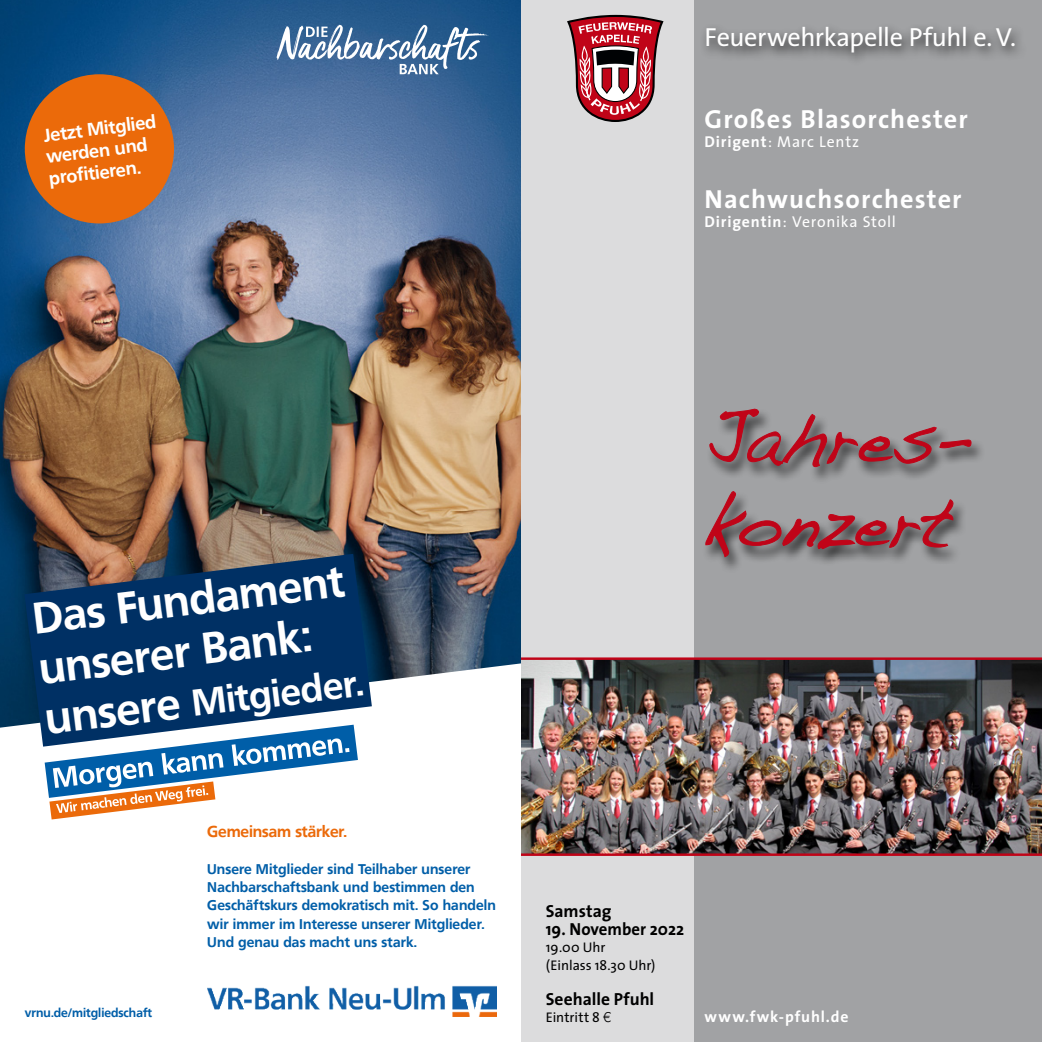
<style>
.page{position:relative;width:1042px;height:1042px;background:#fff}
.page>*{position:absolute;margin:0;border:0;box-sizing:border-box;transform-origin:0 0}
.t1{font:70px/84px "Handwriting Dakota";letter-spacing:.005em;color:#c00418}
.t2{font:700 43.93px/50.6px "Frutiger VR";color:#fff}
.t3{font:700 37.1px "Frutiger VR";color:#fff}
.t4{font:700 26.25px "The Sans";letter-spacing:.045em;color:#fff}
.t5{font:26.25px "The Sans";letter-spacing:-.015em;color:#fff}
.t6{font:700 18.2px/21.7px "Frutiger VR";color:#fff}
.t7{font:700 17.5px "The Sans";color:#000}
.t8{font:700 17.5px "The Sans";color:#000;scale:.96 1}
.t9{font:15.75px "The Sans";letter-spacing:.05em;color:#fff}
.t10{font:700 15.75px "Frutiger VR";letter-spacing:-.01em;color:#eb6a0a}
.t11{font:700 15.75px "The Sans";letter-spacing:.055em;color:#fff}
.t12{font:700 14px/18.2px "Frutiger VR";letter-spacing:.01em;color:#005ea8}
.t13{font:14px/17.5px "The Sans";color:#000}
.t14{font:700 12.25px "Frutiger VR";color:#005ea8}
.s1{font-weight:700}
.s2{font-size:43.93px}
.s3{font-family:"Helvetica Neue";font-weight:300}
</style>
<div class="page">
<div style="left:130px;top:0;width:589px;height:1042px;background:#dcdcdd"></div>
<div style="left:694px;top:0;width:348px;height:1042px;background:#a1a2a4"></div>
<img style="left:521px;top:657px;width:521px;height:199px">
<div style="left:699px;top:21px;width:329px;height:45px;background:#000;opacity:.8"></div>
<svg style="left:567px;top:15px;width:96px;height:107px"></svg>
<div style="left:701px;top:407px;width:284px;height:166px;background:#000;opacity:.75"></div>
<svg style="left:709px;top:408px;width:263px;height:59px"></svg>
<svg style="left:705px;top:490px;width:249px;height:68px"></svg>
<img style="left:0;top:0;width:521px;height:663px">
<div style="left:0;top:663px;width:521px;height:379px;background:#fff"></div>
<svg style="left:45px;top:746px;width:313px;height:73px;background:#afbeca"></svg>
<svg style="left:24px;top:554px;width:348px;height:192px;background:#1d446f"></svg>
<img style="left:207px;top:983px;width:289px;height:33px">
<svg style="left:276px;top:25px;width:212px;height:49px;background:#6386ac"></svg>
<div style="left:25px;top:74px;width:149px;height:149px;background:#eb6a0a;border-radius:50%"></div>
<h3 class="t6" style="left:42px;top:125px;width:115px;rotate:-7deg">Jetzt Mitglied werden und profi tieren.</h3>
<h3 class="t5" style="left:704px;top:15px;width:313px">Feuerwehrkapelle Pfuhl e.V.</h3>
<h3 class="t4" style="left:704px;top:97px;width:265px">Großes Blasorchester</h3>
<p class="t9" style="left:704px;top:129px;width:156px"><span class="s1">Dirigent</span>: Marc Lentz</p>
<h3 class="t4" style="left:704px;top:177px;width:258px">Nachwuchsorchester</h3>
<p class="t9" style="left:704px;top:209px;width:193px"><span class="s1">Dirigentin</span>: Veronika Stoll</p>
<h2 class="t2" style="left:30px;top:594px;width:315px;rotate:-7deg">Das Fundament unserer Bank:</h2>
<h3 class="t3" style="left:43px;top:699px;width:321px;rotate:-7deg"><span class="s2">unsere</span> Mitgieder.</h3>
<p class="t14" style="left:25px;top:1005px;width:129px">vrnu.de/mitgliedschaft</p>
<p class="t10" style="left:207px;top:822px;width:141px">Gemeinsam stärker.</p>
<p class="t12" style="left:207px;top:860px;width:290px">Unsere Mitglieder sind Teilhaber unserer Nachbarschaftsbank und bestimmen den Geschäftskurs demokratisch mit. So handeln wir immer im Interesse unserer Mitglieder.<br>Und genau das macht uns stark.</p>
<h1 class="t1" style="left:704px;top:395px;width:268px">Jahres&shy;konzert</h1>
<p class="t7" style="left:546px;top:896px;width:67px">Samstag</p>
<p class="t8" style="left:546px;top:914px;width:146px">19. November 2022</p>
<p class="t13" style="left:546px;top:938px;width:111px">19.00 Uhr<br>(Einlass 18.30 Uhr)</p>
<p class="t7" style="left:546px;top:984px;width:110px">Seehalle Pfuhl</p>
<p class="t13" style="left:546px;top:1008px;width:67px">Eintritt 8 <span class="s3">€</span></p>
<p class="t11" style="left:704px;top:1003px;width:145px">www.fwk-pfuhl.de</p>
</div>
